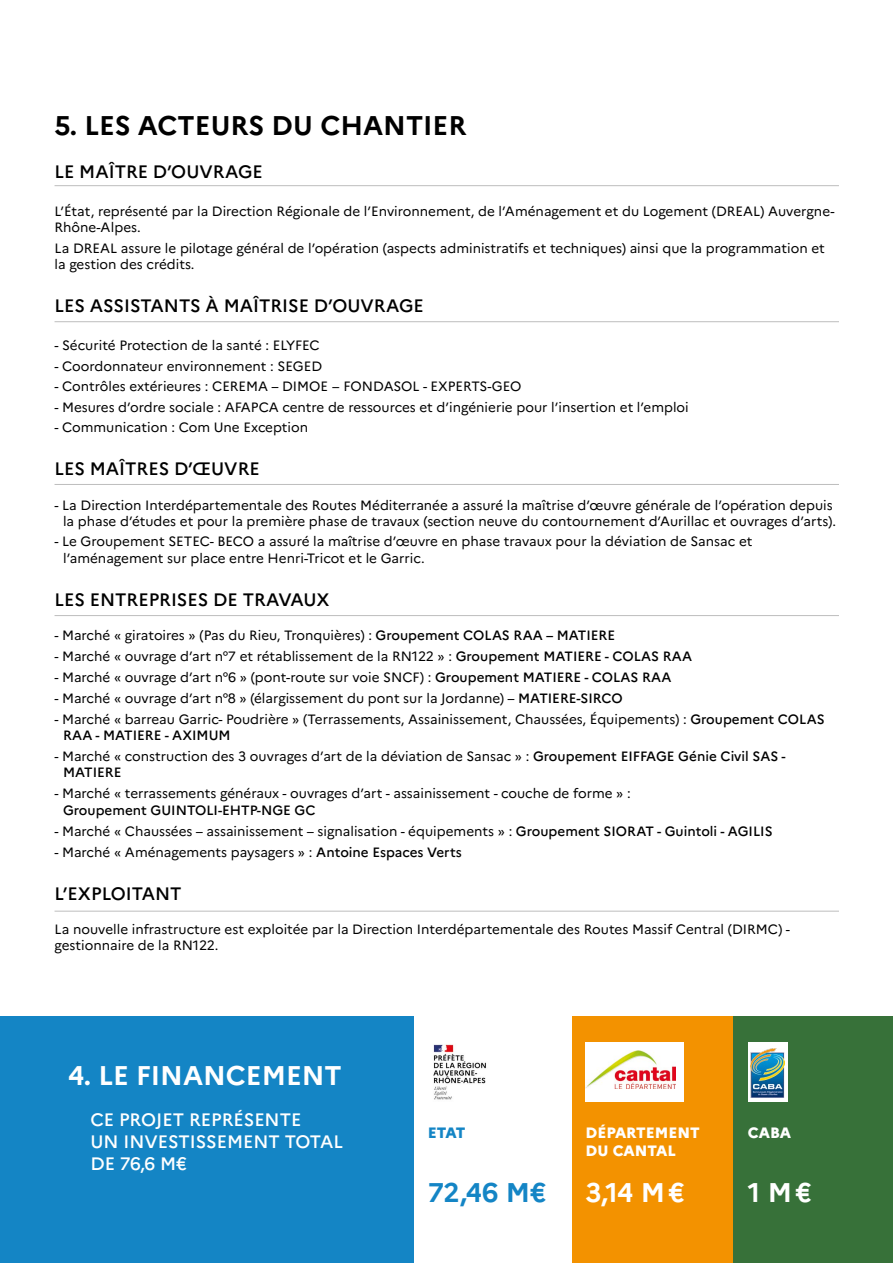
<style>
.page{position:relative;width:893px;height:1263px;background:#fff}
.page>*{position:absolute;margin:0;border:0;box-sizing:border-box;transform-origin:0 0}
.t1{font:700 27px "Marianne";color:#fff}
.t2{font:700 27px "Marianne";color:#000}
.t3{font:700 27px "Marianne";color:#1485c5}
.t4{font:500 18px "Marianne";color:#000}
.t5{font:500 18px/21.6px "Marianne";color:#fff}
.t6{font:800 15px/18px "Marianne";color:#fff}
.t7{font:800 15px "Marianne";color:#1485c5}
.t8{font:13.5px/16.2px "Marianne";color:#000}
.t9{font:500 13.5px "Marianne";color:#000}
.s1{font-weight:500}
</style>
<div class="page">
<div style="left:0;top:1017px;width:893px;height:246px;background:#1485c5"></div>
<div style="left:415px;top:1003px;width:157px;height:260px;background:#fff"></div>
<div style="left:732px;top:1017px;width:161px;height:246px;background:#377139"></div>
<div style="left:572px;top:1017px;width:161px;height:246px;background:#f39200"></div>
<hr style="left:55px;top:185px;width:784px;height:1px;background:#bdbdbd">
<hr style="left:55px;top:321px;width:784px;height:1px;background:#bdbdbd">
<hr style="left:55px;top:484px;width:784px;height:1px;background:#bdbdbd">
<hr style="left:55px;top:615px;width:784px;height:1px;background:#bdbdbd">
<hr style="left:55px;top:911px;width:784px;height:1px;background:#bdbdbd">
<img style="left:433px;top:1044px;width:53px;height:56px">
<div style="left:585px;top:1042px;width:99px;height:60px;background:#fff"></div>
<img style="left:585px;top:1050px;width:91px;height:39px">
<div style="left:748px;top:1042px;width:40px;height:60px;background:#fff"></div>
<img style="left:751px;top:1048px;width:34px;height:49px">
<h1 class="t2" style="left:55px;top:109px;width:413px">5. LES ACTEURS DU CHANTIER</h1>
<h2 class="t4" style="left:55px;top:161px;width:210px">LE MAÎTRE D’OUVRAGE</h2>
<p class="t8" style="left:55px;top:203px;width:781px">L’État, représenté par la Direction Régionale de l’Environnement, de l’Aménagement et du Logement (DREAL) Auvergne-<br>Rhône-Alpes.</p>
<p class="t8" style="left:55px;top:240px;width:772px">La DREAL assure le pilotage général de l’opération (aspects administratifs et techniques) ainsi que la programmation et la gestion des crédits.</p>
<h2 class="t4" style="left:55px;top:295px;width:371px">LES ASSISTANTS À MAÎTRISE D’OUVRAGE</h2>
<p class="t8" style="left:55px;top:337px;width:267px">- Sécurité Protection de la santé : ELYFEC</p>
<p class="t8" style="left:55px;top:358px;width:269px">- Coordonnateur environnement : SEGED</p>
<p class="t8" style="left:55px;top:378px;width:468px">- Contrôles extérieures : CEREMA – DIMOE − FONDASOL - EXPERTS-GEO</p>
<p class="t8" style="left:55px;top:399px;width:636px">- Mesures d’ordre sociale : AFAPCA centre de ressources et d’ingénierie pour l’insertion et l’emploi</p>
<p class="t8" style="left:55px;top:419px;width:255px">- Communication : Com Une Exception</p>
<h2 class="t4" style="left:55px;top:458px;width:207px">LES MAÎTRES D’ŒUVRE</h2>
<p class="t8" style="left:55px;top:497px;width:783px;text-align:right">- La Direction Interdépartementale des Routes Méditerranée a assuré la maîtrise d’œuvre générale de l’opération depuis la phase d’études et pour la première phase de travaux (section neuve du contournement d’Aurillac et ouvrages d’arts).</p>
<p class="t8" style="left:63px;top:533px;width:691px;text-indent:-9px">- Le Groupement SETEC- BECO a assuré la maîtrise d’œuvre en phase travaux pour la déviation de Sansac et l’aménagement sur place entre Henri-Tricot et le Garric.</p>
<h2 class="t4" style="left:55px;top:588px;width:276px">LES ENTREPRISES DE TRAVAUX</h2>
<p class="t8" style="left:55px;top:627px;width:562px">- Marché « giratoires » (Pas du Rieu, Tronquières) : <span class="s1">Groupement COLAS RAA – MATIERE</span></p>
<p class="t8" style="left:55px;top:648px;width:639px">- Marché « ouvrage d’art n°7 et rétablissement de la RN122 » : <span class="s1">Groupement MATIERE - COLAS RAA</span></p>
<p class="t8" style="left:55px;top:669px;width:618px">- Marché « ouvrage d’art n°6 » (pont-route sur voie SNCF) : <span class="s1">Groupement MATIERE - COLAS RAA</span></p>
<p class="t8" style="left:55px;top:690px;width:570px">- Marché « ouvrage d’art n°8 » (élargissement du pont sur la Jordanne) – <span class="s1">MATIERE-SIRCO</span></p>
<p class="t8" style="left:63px;top:711px;width:763px;text-indent:-9px">- Marché « barreau Garric- Poudrière » (Terrassements, Assainissement, Chaussées, Équipements) : <span class="s1">Groupement COLAS<br>RAA - MATIERE - AXIMUM</span></p>
<p class="t8" style="left:63px;top:748px;width:724px;text-indent:-9px">- Marché « construction des 3 ouvrages d’art de la déviation de Sansac » : <span class="s1">Groupement EIFFAGE Génie Civil SAS -<br>MATIERE</span></p>
<p class="t8" style="left:55px;top:785px;width:578px">- Marché « terrassements généraux - ouvrages d’art - assainissement - couche de forme » :</p>
<p class="t9" style="left:63px;top:801px;width:254px">Groupement GUINTOLI-EHTP-NGE GC</p>
<p class="t8" style="left:55px;top:823px;width:720px">- Marché « Chaussées – assainissement – signalisation - équipements » : <span class="s1">Groupement SIORAT - Guintoli - AGILIS</span></p>
<p class="t8" style="left:55px;top:844px;width:409px">- Marché « Aménagements paysagers » : <span class="s1">Antoine Espaces Verts</span></p>
<h2 class="t4" style="left:55px;top:882px;width:129px">L’EXPLOITANT</h2>
<p class="t8" style="left:55px;top:921px;width:737px">La nouvelle infrastructure est exploitée par la Direction Interdépartementale des Routes Massif Central (DIRMC) - gestionnaire de la RN122.</p>
<h1 class="t1" style="left:68px;top:1058px;width:275px">4. LE FINANCEMENT</h1>
<h2 class="t5" style="left:90px;top:1109px;width:254px">CE PROJET REPRÉSENTE<br>UN INVESTISSEMENT TOTAL<br>DE 76,6 M€</h2>
<p class="t6" style="left:585px;top:1124px;width:116px">DÉPARTEMENT<br>DU CANTAL</p>
<p class="t7" style="left:428px;top:1124px;width:39px">ETAT</p>
<p class="t6" style="left:748px;top:1124px;width:45px">CABA</p>
<h1 class="t3" style="left:428px;top:1175px;width:120px">72,46 M€</h1>
<h1 class="t1" style="left:585px;top:1175px;width:101px">3,14 M€</h1>
<h1 class="t1" style="left:748px;top:1175px;width:65px">1 M€</h1>
</div>
